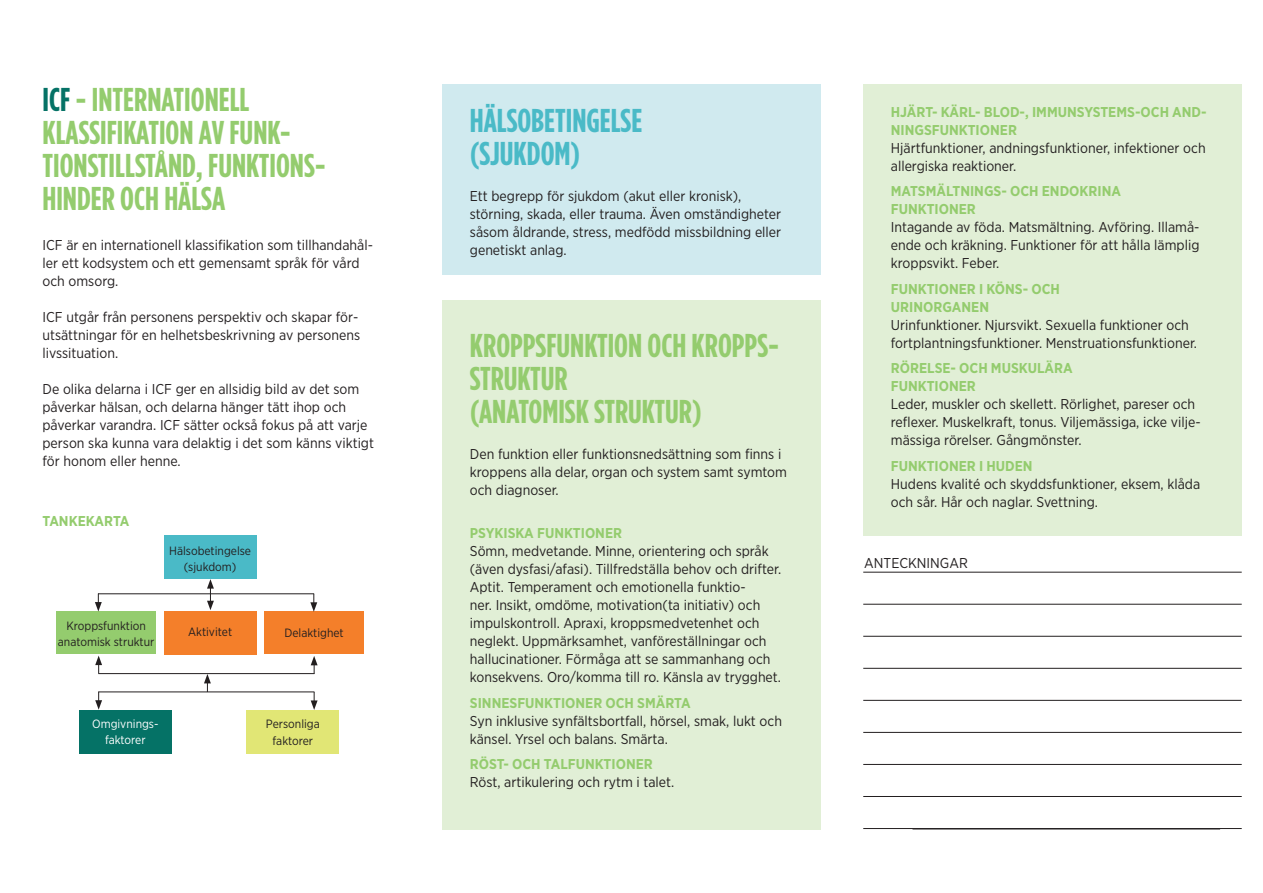
<style>
.page{position:relative;width:1263px;height:893px;background:#fff}
.page>*{position:absolute;margin:0;border:0;box-sizing:border-box;transform-origin:0 0}
.t1{font:700 33px/33px "Gotham Condensed";color:#94cc6e}
.t2{font:700 33px "Gotham Condensed";color:#4abac7}
.t3{font:14.25px/18px "Gotham Narrow";color:#231f20}
.t4{font:700 14.25px/18px "Gotham Narrow";color:#94cc6e}
.t5{font:12px "Gotham Narrow";color:#231f20}
.t6{font:12px "Gotham Narrow";color:#fff}
.s1{color:#057266}
</style>
<div class="page">
<div style="left:863px;top:85px;width:379px;height:451px;background:#e1efd6"></div>
<div style="left:442px;top:300px;width:379px;height:529px;background:#e1efd6"></div>
<div style="left:442px;top:85px;width:379px;height:190px;background:#d0eaef"></div>
<div style="left:164px;top:536px;width:92px;height:43px;background:#4abac7"></div>
<div style="left:164px;top:611px;width:92px;height:44px;background:#f47f2a"></div>
<div style="left:264px;top:611px;width:100px;height:43px;background:#f47f2a"></div>
<div style="left:56px;top:611px;width:100px;height:43px;background:#94cc6e"></div>
<div style="left:246px;top:710px;width:93px;height:43px;background:#e1e675"></div>
<div style="left:79px;top:710px;width:92px;height:43px;background:#057266"></div>
<svg style="left:207px;top:579px;width:7px;height:31px"></svg>
<hr style="left:98px;top:593px;width:216px;height:1px;background:#231f20">
<svg style="left:310px;top:594px;width:7px;height:18px"></svg>
<svg style="left:95px;top:593px;width:7px;height:18px"></svg>
<hr style="left:98px;top:691px;width:216px;height:1px;background:#231f20">
<svg style="left:311px;top:692px;width:7px;height:18px"></svg>
<svg style="left:95px;top:692px;width:7px;height:18px"></svg>
<hr style="left:98px;top:673px;width:216px;height:1px;background:#231f20">
<svg style="left:95px;top:656px;width:7px;height:18px"></svg>
<svg style="left:311px;top:656px;width:7px;height:18px"></svg>
<svg style="left:204px;top:674px;width:7px;height:18px"></svg>
<hr style="left:912px;top:829px;width:308px;height:1px;background:#231f20">
<hr style="left:863px;top:828px;width:379px;height:1px;background:#231f20">
<hr style="left:863px;top:796px;width:379px;height:1px;background:#231f20">
<hr style="left:863px;top:764px;width:379px;height:1px;background:#231f20">
<hr style="left:863px;top:604px;width:379px;height:1px;background:#231f20">
<hr style="left:863px;top:636px;width:379px;height:1px;background:#231f20">
<hr style="left:863px;top:668px;width:379px;height:1px;background:#231f20">
<hr style="left:863px;top:700px;width:379px;height:1px;background:#231f20">
<hr style="left:863px;top:732px;width:379px;height:1px;background:#231f20">
<hr style="left:863px;top:572px;width:379px;height:1px;background:#231f20">
<p class="t1" style="left:43px;top:83px;width:208px"><span class="s1">ICF</span> - INTERNATIONELL</p>
<p class="t1" style="left:43px;top:116px;width:285px">KLASSIFIKATION AV FUNK-<br>TIONSTILLSTÅND, FUNKTIONS-</p>
<p class="t1" style="left:43px;top:182px;width:184px">HINDER OCH HÄLSA</p>
<p class="t3" style="left:43px;top:235px;width:332px">ICF är en internationell klassifikation som tillhandahål&shy;ler ett kodsystem och ett gemensamt språk för vård och omsorg.</p>
<p class="t3" style="left:43px;top:307px;width:319px">ICF utgår från personens perspektiv och skapar för&shy;utsättningar för en helhetsbeskrivning av personens livssituation.</p>
<p class="t3" style="left:43px;top:379px;width:333px">De olika delarna i ICF ger en allsidig bild av det som påverkar hälsan, och delarna hänger tätt ihop och påverkar varandra. ICF sätter också fokus på att varje person ska kunna vara delaktig i det som känns viktigt för honom eller henne.</p>
<p class="t4" style="left:43px;top:512px;width:88px">TANKEKARTA</p>
<p class="t5" style="left:169px;top:543px;width:83px">Hälsobetingelse</p>
<p class="t5" style="left:184px;top:559px;width:54px">(sjukdom)</p>
<p class="t5" style="left:66px;top:618px;width:81px">Kroppsfunktion</p>
<p class="t5" style="left:58px;top:634px;width:98px">anatomisk struktur</p>
<p class="t5" style="left:188px;top:624px;width:46px">Aktivitet</p>
<p class="t5" style="left:284px;top:625px;width:61px">Delaktighet</p>
<p class="t6" style="left:92px;top:716px;width:68px">Omgivnings-</p>
<p class="t6" style="left:105px;top:733px;width:42px">faktorer</p>
<p class="t5" style="left:266px;top:716px;width:55px">Personliga</p>
<p class="t5" style="left:273px;top:733px;width:42px">faktorer</p>
<p class="t2" style="left:470px;top:101px;width:174px">HÄLSOBETINGELSE</p>
<p class="t2" style="left:470px;top:134px;width:112px">(SJUKDOM)</p>
<p class="t3" style="left:470px;top:186px;width:313px">Ett begrepp för sjukdom (akut eller kronisk), störning, skada, eller trauma. Även omständigheter såsom åldrande, stress, medfödd missbildning eller genetiskt anlag.</p>
<p class="t1" style="left:470px;top:328px;width:311px">KROPPSFUNKTION OCH KROPPS-<br>STRUKTUR</p>
<p class="t1" style="left:470px;top:394px;width:234px">(ANATOMISK STRUKTUR)</p>
<p class="t3" style="left:470px;top:444px;width:319px">Den funktion eller funktionsnedsättning som finns i kroppens alla delar, organ och system samt symtom och diagnoser.</p>
<p class="t4" style="left:470px;top:524px;width:154px">PSYKISKA FUNKTIONER</p>
<p class="t3" style="left:470px;top:542px;width:313px">Sömn, medvetande. Minne, orientering och språk (även dysfasi/afasi). Tillfredställa behov och drifter.<br>Aptit. Temperament och emotionella funktio-<br>ner. Insikt, omdöme, motivation(ta initiativ) och impulskontroll. Apraxi, kroppsmedvetenhet och neglekt. Uppmärksamhet, vanföreställningar och hallucinationer. Förmåga att se sammanhang och konsekvens. Oro/komma till ro. Känsla av trygghet.</p>
<p class="t4" style="left:470px;top:694px;width:222px">SINNESFUNKTIONER OCH SMÄRTA</p>
<p class="t3" style="left:470px;top:711px;width:314px">Syn inklusive synfältsbortfall, hörsel, smak, lukt och känsel. Yrsel och balans. Smärta.</p>
<p class="t4" style="left:470px;top:755px;width:184px">RÖST- OCH TALFUNKTIONER</p>
<p class="t3" style="left:470px;top:773px;width:206px">Röst, artikulering och rytm i talet.</p>
<p class="t4" style="left:891px;top:103px;width:317px">HJÄRT- KÄRL- BLOD-, IMMUNSYSTEMS-OCH AND-<br>NINGSFUNKTIONER</p>
<p class="t3" style="left:891px;top:138px;width:316px">Hjärtfunktioner, andningsfunktioner, infektioner och allergiska reaktioner.</p>
<p class="t4" style="left:891px;top:182px;width:232px">MATSMÄLTNINGS- OCH ENDOKRINA</p>
<p class="t4" style="left:891px;top:200px;width:86px">FUNKTIONER</p>
<p class="t3" style="left:891px;top:218px;width:310px;text-align:justify">Intagande av föda. Matsmältning. Avföring. Illamå&shy;ende och kräkning. Funktioner för att hålla lämplig kroppsvikt. Feber.</p>
<p class="t4" style="left:891px;top:280px;width:170px">FUNKTIONER I KÖNS- OCH</p>
<p class="t4" style="left:891px;top:298px;width:100px">URINORGANEN</p>
<p class="t3" style="left:891px;top:315px;width:308px">Urinfunktioner. Njursvikt. Sexuella funktioner och fortplantningsfunktioner. Menstruationsfunktioner.</p>
<p class="t4" style="left:891px;top:359px;width:183px">RÖRELSE- OCH MUSKULÄRA</p>
<p class="t4" style="left:891px;top:377px;width:86px">FUNKTIONER</p>
<p class="t3" style="left:891px;top:395px;width:311px">Leder, muskler och skellett. Rörlighet, pareser och reflexer. Muskelkraft, tonus. Viljemässiga, icke vilje&shy;mässiga rörelser. Gångmönster.</p>
<p class="t4" style="left:891px;top:457px;width:143px">FUNKTIONER I HUDEN</p>
<p class="t3" style="left:891px;top:474px;width:311px">Hudens kvalité och skyddsfunktioner, eksem, klåda och sår. Hår och naglar. Svettning.</p>
<p class="t3" style="left:864px;top:554px;width:105px">ANTECKNINGAR</p>
</div>
